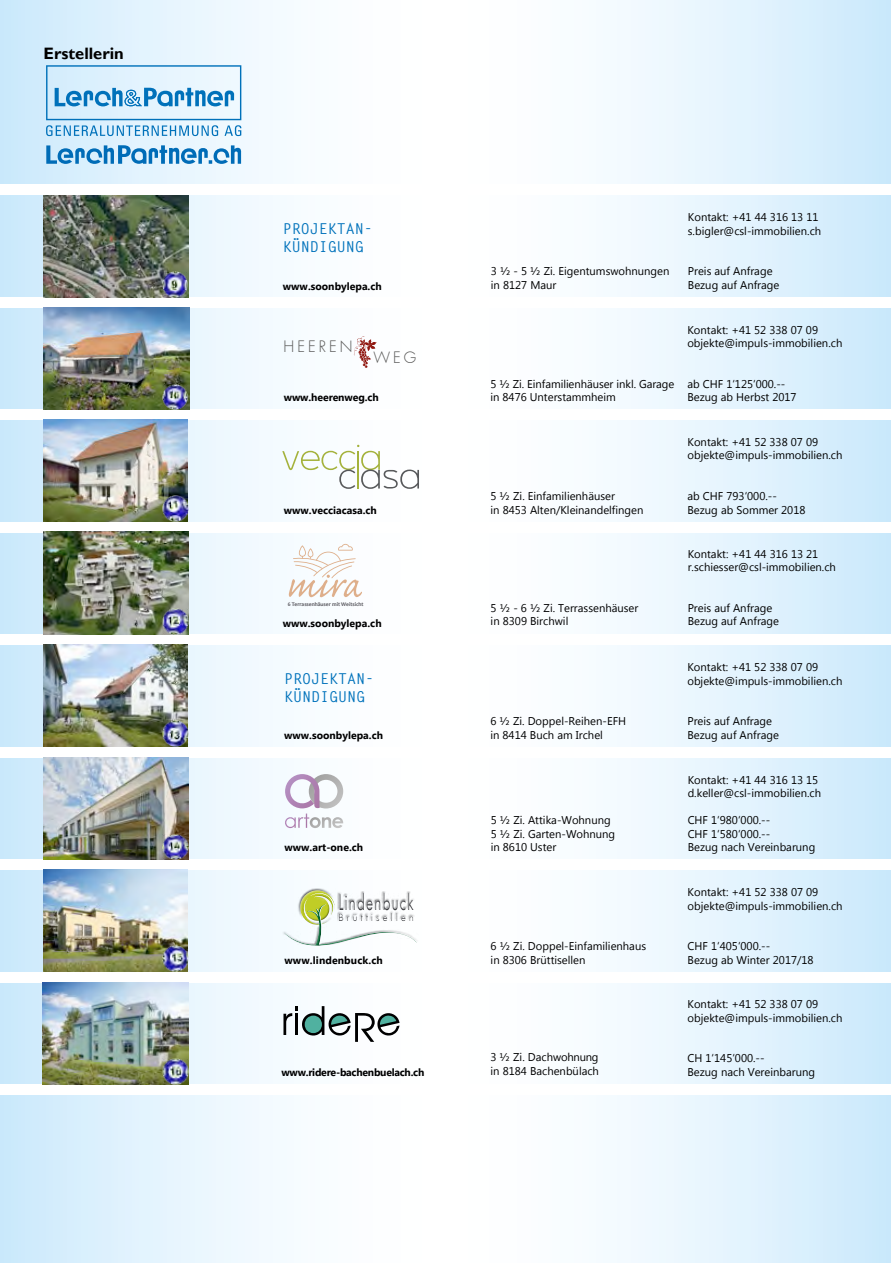
<style>
.page{position:relative;width:893px;height:1263px;background:#fff}
.page>*{position:absolute;margin:0;border:0;box-sizing:border-box;transform-origin:0 0}
.t1{font:23.7px "Futura T";letter-spacing:.05em;color:#4d4e52;scale:.67 1}
.t2{font:700 16.5px "Gill Sans";color:#000}
.t3{font:300 15.15px "Futura";letter-spacing:.2em;color:#575756}
.t4{font:700 15px "Letter Gothic Std";color:#0072bb}
.t5{font:11.25px "Microsoft New Tai Lue";color:#000}
.t6{font:11.1px "Futura T";letter-spacing:.25em;color:#4d4e52}
.t7{font:700 10.5px "Microsoft New Tai Lue";color:#000}
.t8{font:700 10.5px "Microsoft New Tai Lue";letter-spacing:-.025em;color:#000}
.t9{font:700 5.55px "Candara";color:#54535a}
</style>
<div class="page">
<div style="left:0;top:0;width:444px;height:1263px;background:linear-gradient(to right,#ceeafa,#fff)"></div>
<div style="left:444px;top:0;width:447px;height:1263px;background:linear-gradient(to right,#fff,#cfebfc)"></div>
<div style="left:0;top:184px;width:893px;height:11px;background:#fff"></div>
<div style="left:0;top:297px;width:893px;height:10px;background:#fff"></div>
<div style="left:0;top:409px;width:893px;height:11px;background:#fff"></div>
<div style="left:0;top:522px;width:893px;height:10px;background:#fff"></div>
<div style="left:0;top:634px;width:893px;height:11px;background:#fff"></div>
<div style="left:0;top:747px;width:893px;height:10px;background:#fff"></div>
<div style="left:0;top:859px;width:893px;height:11px;background:#fff"></div>
<div style="left:0;top:972px;width:893px;height:10px;background:#fff"></div>
<div style="left:0;top:1084px;width:893px;height:11px;background:#fff"></div>
<img style="left:44px;top:420px;width:144px;height:102px">
<img style="left:44px;top:757px;width:144px;height:102px">
<svg style="left:282px;top:445px;width:137px;height:44px"></svg>
<img style="left:44px;top:195px;width:144px;height:102px">
<svg style="left:320px;top:774px;width:23px;height:34px"></svg>
<svg style="left:285px;top:817px;width:18px;height:11px"></svg>
<img style="left:304px;top:813px;width:5px;height:15px">
<svg style="left:310px;top:817px;width:33px;height:11px"></svg>
<img style="left:285px;top:774px;width:35px;height:34px">
<svg style="left:46px;top:65px;width:195px;height:71px;background:#b2d7ef"></svg>
<svg style="left:46px;top:145px;width:195px;height:19px;background:#7db6dd"></svg>
<img style="left:44px;top:870px;width:144px;height:102px">
<img style="left:163px;top:834px;width:25px;height:26px">
<img style="left:163px;top:496px;width:25px;height:26px">
<img style="left:162px;top:946px;width:26px;height:26px">
<img style="left:162px;top:271px;width:26px;height:26px">
<img style="left:44px;top:307px;width:145px;height:102px">
<svg style="left:354px;top:336px;width:23px;height:32px"></svg>
<img style="left:162px;top:384px;width:26px;height:26px">
<svg style="left:283px;top:1006px;width:117px;height:36px"></svg>
<img style="left:43px;top:982px;width:145px;height:102px">
<img style="left:163px;top:1058px;width:25px;height:26px">
<svg style="left:284px;top:948px;width:133px;height:2px"></svg>
<div style="left:282px;top:888px;width:136px;height:57px;background:#fff;opacity:.75"></div>
<div style="left:283px;top:892px;width:136px;height:56px;background:#000;opacity:.75"></div>
<img style="left:44px;top:532px;width:144px;height:102px">
<img style="left:163px;top:608px;width:25px;height:26px">
<img style="left:44px;top:645px;width:144px;height:101px">
<img style="left:163px;top:721px;width:25px;height:25px">
<svg style="left:289px;top:544px;width:73px;height:53px"></svg>
<p class="t2" style="left:44px;top:43px;width:82px">Erstellerin</p>
<p class="t5" style="left:688px;top:211px;width:132px">Kontakt: +41 44 316 13 11</p>
<p class="t5" style="left:688px;top:224px;width:135px">s.bigler@csl-immobilien.ch</p>
<p class="t5" style="left:688px;top:265px;width:86px">Preis auf Anfrage</p>
<p class="t4" style="left:283px;top:220px;width:91px">PROJEKTAN-</p>
<p class="t4" style="left:283px;top:238px;width:82px">KÜNDIGUNG</p>
<p class="t5" style="left:491px;top:265px;width:180px">3 ½ - 5 ½ Zi. Eigentumswohnungen</p>
<p class="t5" style="left:491px;top:278px;width:67px">in 8127 Maur</p>
<p class="t7" style="left:283px;top:280px;width:100px">www.soonbylepa.ch</p>
<p class="t5" style="left:688px;top:278px;width:93px">Bezug auf Anfrage</p>
<p class="t5" style="left:687px;top:323px;width:132px">Kontakt: +41 52 338 07 09</p>
<p class="t5" style="left:687px;top:337px;width:156px">objekte@impuls-immobilien.ch</p>
<p class="t5" style="left:687px;top:377px;width:99px">ab CHF 1‘125‘000.--</p>
<p class="t3" style="left:284px;top:336px;width:71px">HEEREN</p>
<p class="t3" style="left:373px;top:348px;width:44px">WEG</p>
<p class="t5" style="left:490px;top:377px;width:186px">5 ½ Zi. Einfamilienhäuser inkl. Garage</p>
<p class="t5" style="left:490px;top:391px;width:127px">in 8476 Unterstammheim</p>
<p class="t7" style="left:284px;top:392px;width:97px">www.heerenweg.ch</p>
<p class="t5" style="left:687px;top:391px;width:111px">Bezug ab Herbst 2017</p>
<p class="t7" style="left:284px;top:504px;width:95px">www.vecciacasa.ch</p>
<p class="t9" style="left:288px;top:600px;width:77px">6 Terrassenhäuser mit Weitsicht</p>
<p class="t7" style="left:283px;top:617px;width:100px">www.soonbylepa.ch</p>
<p class="t4" style="left:284px;top:669px;width:91px">PROJEKTAN-</p>
<p class="t4" style="left:284px;top:687px;width:82px">KÜNDIGUNG</p>
<p class="t7" style="left:284px;top:729px;width:100px">www.soonbylepa.ch</p>
<p class="t5" style="left:490px;top:490px;width:126px">5 ½ Zi. Einfamilienhäuser</p>
<p class="t5" style="left:490px;top:503px;width:154px">in 8453 Alten/Kleinandelfingen</p>
<p class="t5" style="left:491px;top:601px;width:149px">5 ½ - 6 ½ Zi. Terrassenhäuser</p>
<p class="t5" style="left:491px;top:615px;width:79px">in 8309 Birchwil</p>
<p class="t5" style="left:490px;top:715px;width:137px">6 ½ Zi. Doppel-Reihen-EFH</p>
<p class="t5" style="left:490px;top:728px;width:114px">in 8414 Buch am Irchel</p>
<p class="t5" style="left:687px;top:436px;width:132px">Kontakt: +41 52 338 07 09</p>
<p class="t5" style="left:687px;top:449px;width:156px">objekte@impuls-immobilien.ch</p>
<p class="t5" style="left:687px;top:490px;width:91px">ab CHF 793‘000.--</p>
<p class="t5" style="left:687px;top:503px;width:119px">Bezug ab Sommer 2018</p>
<p class="t5" style="left:688px;top:547px;width:132px">Kontakt: +41 44 316 13 21</p>
<p class="t5" style="left:688px;top:561px;width:150px">r.schiesser@csl-immobilien.ch</p>
<p class="t5" style="left:688px;top:601px;width:86px">Preis auf Anfrage</p>
<p class="t5" style="left:688px;top:615px;width:93px">Bezug auf Anfrage</p>
<p class="t5" style="left:687px;top:661px;width:132px">Kontakt: +41 52 338 07 09</p>
<p class="t5" style="left:687px;top:674px;width:156px">objekte@impuls-immobilien.ch</p>
<p class="t5" style="left:687px;top:715px;width:86px">Preis auf Anfrage</p>
<p class="t5" style="left:687px;top:728px;width:93px">Bezug auf Anfrage</p>
<p class="t5" style="left:688px;top:773px;width:132px">Kontakt: +41 44 316 13 15</p>
<p class="t5" style="left:688px;top:787px;width:135px">d.keller@csl-immobilien.ch</p>
<p class="t5" style="left:688px;top:814px;width:84px">CHF 1‘980‘000.--</p>
<p class="t5" style="left:688px;top:827px;width:84px">CHF 1‘580‘000.--</p>
<p class="t5" style="left:491px;top:814px;width:121px">5 ½ Zi. Attika-Wohnung</p>
<p class="t5" style="left:491px;top:827px;width:126px">5 ½ Zi. Garten-Wohnung</p>
<p class="t5" style="left:491px;top:841px;width:67px">in 8610 Uster</p>
<p class="t7" style="left:284px;top:842px;width:80px">www.art-one.ch</p>
<p class="t5" style="left:688px;top:841px;width:129px">Bezug nach Vereinbarung</p>
<p class="t5" style="left:688px;top:885px;width:132px">Kontakt: +41 52 338 07 09</p>
<p class="t5" style="left:688px;top:899px;width:156px">objekte@impuls-immobilien.ch</p>
<p class="t5" style="left:688px;top:939px;width:84px">CHF 1‘405‘000.--</p>
<h1 class="t1" style="left:338px;top:889px;width:115px">Lindenbuck</h1>
<p class="t6" style="left:338px;top:911px;width:77px">Brüttisellen</p>
<p class="t5" style="left:491px;top:939px;width:157px">6 ½ Zi. Doppel-Einfamilienhaus</p>
<p class="t5" style="left:491px;top:953px;width:96px">in 8306 Brüttisellen</p>
<p class="t7" style="left:284px;top:954px;width:100px">www.lindenbuck.ch</p>
<p class="t5" style="left:688px;top:953px;width:127px">Bezug ab Winter 2017/18</p>
<p class="t5" style="left:687px;top:998px;width:132px">Kontakt: +41 52 338 07 09</p>
<p class="t5" style="left:687px;top:1011px;width:156px">objekte@impuls-immobilien.ch</p>
<p class="t5" style="left:687px;top:1052px;width:79px">CH 1‘145‘000.--</p>
<p class="t5" style="left:490px;top:1051px;width:109px">3 ½ Zi. Dachwohnung</p>
<p class="t5" style="left:490px;top:1064px;width:110px">in 8184 Bachenbülach</p>
<p class="t8" style="left:281px;top:1066px;width:144px">www.ridere-bachenbuelach.ch</p>
<p class="t5" style="left:687px;top:1065px;width:129px">Bezug nach Vereinbarung</p>
</div>
